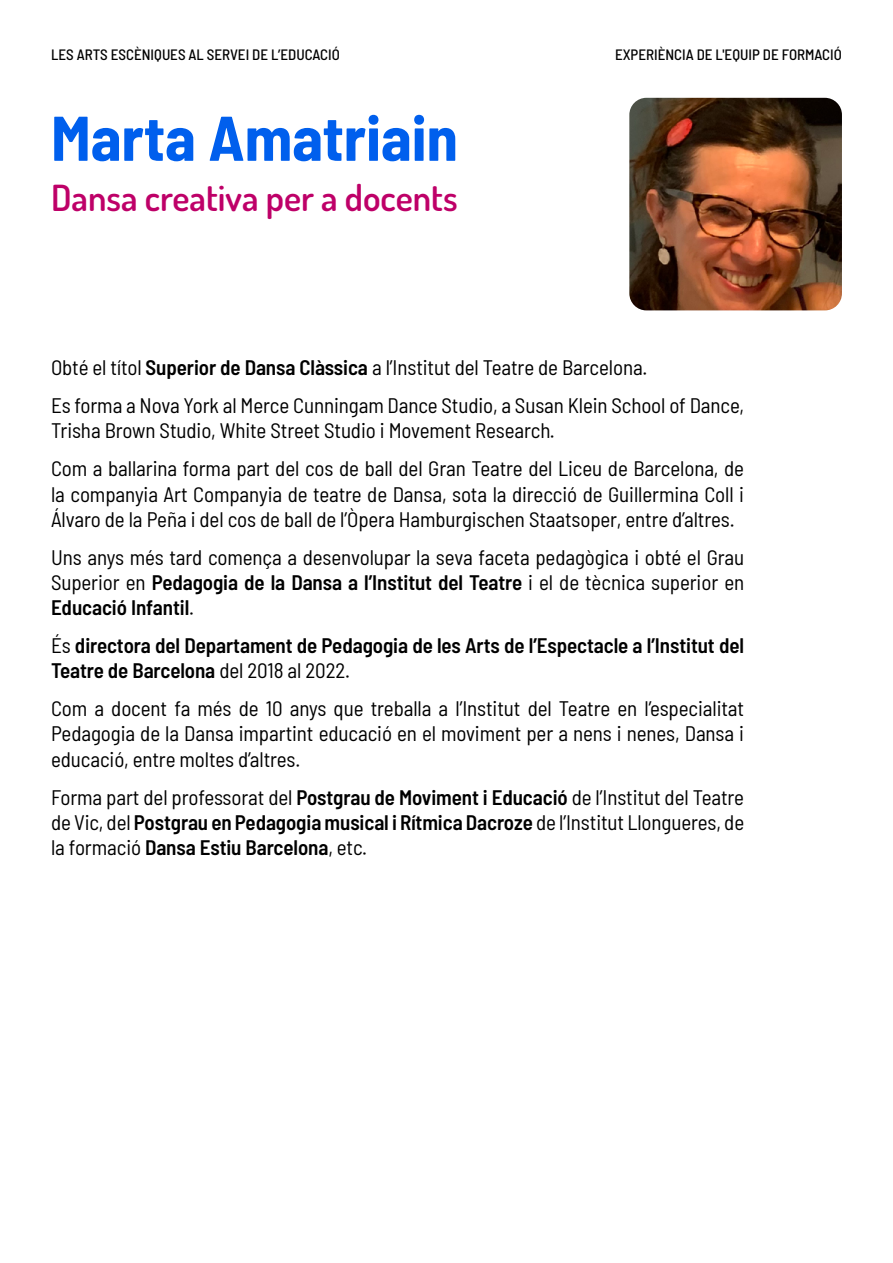
<style>
.page{position:relative;width:893px;height:1263px;background:#fff}
.page>*{position:absolute;margin:0;border:0;box-sizing:border-box;transform-origin:0 0}
.t1{font:700 semi-condensed 63px "Barlow";color:#005fed}
.t2{font:600 36px "Dosis";color:#be0068}
.t3{font:semi-condensed 21px/25.2px "Barlow";letter-spacing:-.005em;color:#000}
.t4{font:600 semi-condensed 21px/25.2px "Barlow";letter-spacing:-.005em;color:#000}
.t5{font:500 semi-condensed 15px "Barlow";color:#000}
.s1{font-weight:600}
.s2{font-weight:400}
</style>
<div class="page">
<img style="left:629px;top:98px;width:213px;height:212px">
<p class="t5" style="left:51px;top:44px;width:290px">LES ARTS ESCÈNIQUES AL SERVEI DE L’EDUCACIÓ</p>
<p class="t5" style="left:615px;top:44px;width:228px">EXPERIÈNCIA DE L'EQUIP DE FORMACIÓ</p>
<h1 class="t1" style="left:51px;top:92px;width:408px">Marta Amatriain</h1>
<h2 class="t2" style="left:51px;top:173px;width:408px">Dansa creativa per a docents</h2>
<p class="t3" style="left:51px;top:347px;width:695px;line-height:38px">Obté el títol <span class="s1">Superior de Dansa Clàssica</span> a l’Institut del Teatre de Barcelona.<br>Es forma a Nova York al Merce Cunningam Dance Studio, a Susan Klein School of Dance,</p>
<p class="t3" style="left:51px;top:410px;width:695px;line-height:38px">Trisha Brown Studio, White Street Studio i Movement Research.<br>Com a ballarina forma part del cos de ball del Gran Teatre del Liceu de Barcelona, de</p>
<p class="t3" style="left:51px;top:480px;width:695px">la companyia Art Companyia de teatre de Dansa, sota la direcció de Guillermina Coll i<br>Álvaro de la Peña i del cos de ball de l’Òpera Hamburgischen Staatsoper, entre d’altres.</p>
<p class="t3" style="left:51px;top:543px;width:695px;text-align:justify">Uns anys més tard comença a desenvolupar la seva faceta pedagògica i obté el Grau Superior en <span class="s1">Pedagogia de la Dansa a l’Institut del Teatre</span> i el de tècnica superior en <span class="s1">Educació Infantil</span>.</p>
<p class="t4" style="left:51px;top:631px;width:694px"><span class="s2">És</span> directora del Departament de Pedagogia de les Arts de l’Espectacle a l’Institut del<br>Teatre de Barcelona <span class="s2">del 2018 al 2022.</span></p>
<p class="t3" style="left:51px;top:694px;width:695px;text-align:justify">Com a docent fa més de 10 anys que treballa a l’Institut del Teatre en l’especialitat Pedagogia de la Dansa impartint educació en el moviment per a nens i nenes, Dansa i educació, entre moltes d’altres.</p>
<p class="t3" style="left:51px;top:783px;width:695px;text-align:justify">Forma part del professorat del <span class="s1">Postgrau de Moviment i Educació</span> de l’Institut del Teatre de Vic, del <span class="s1">Postgrau en Pedagogia musical i Rítmica Dacroze</span> de l’Institut Llongueres, de la formació <span class="s1">Dansa Estiu Barcelona</span>, etc.</p>
</div>
